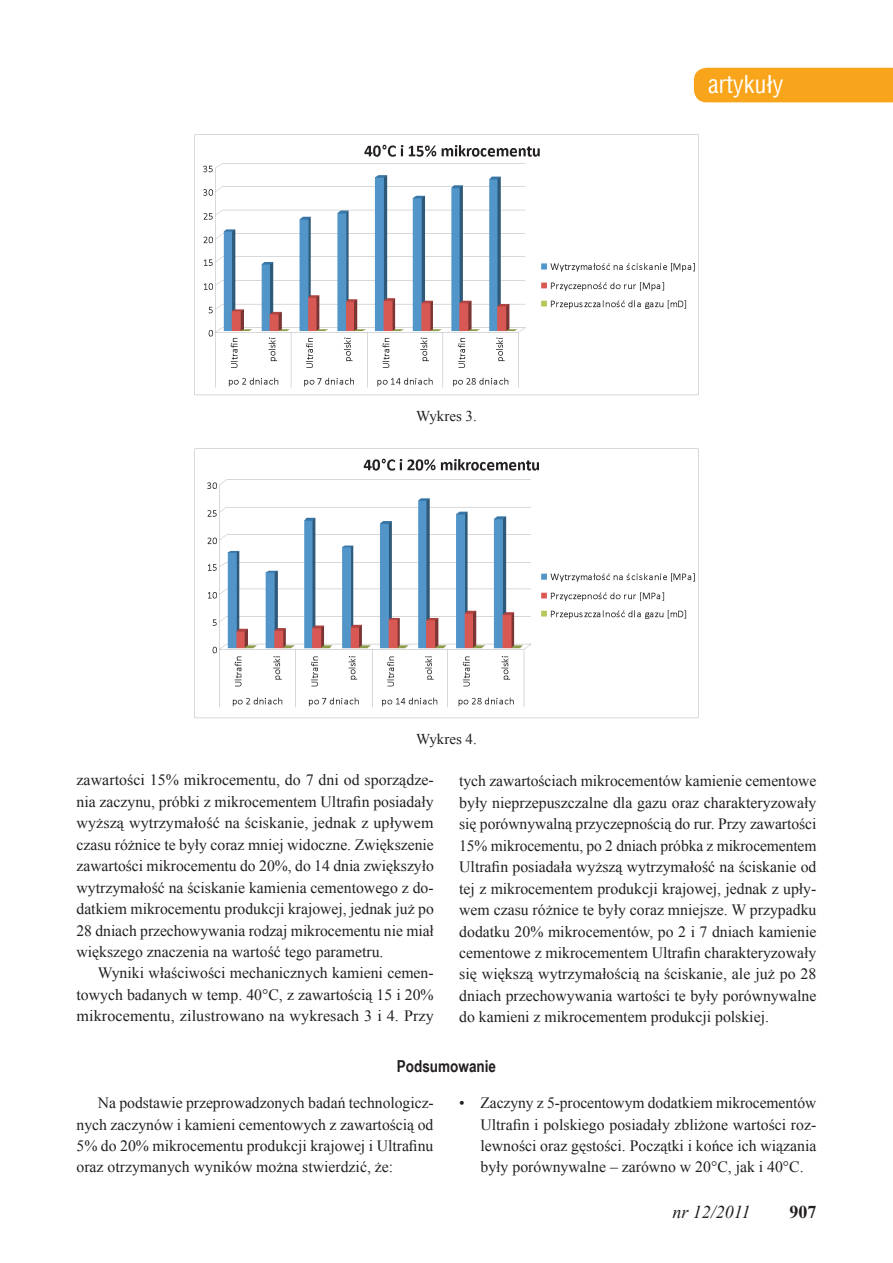
<style>
.page{position:relative;width:893px;height:1263px;background:#fff}
.page>*{position:absolute;margin:0;border:0;box-sizing:border-box;transform-origin:0 0}
.t1{font:24px "Switzerland Condensed";color:#fff}
.t2{font:italic 18px "Times New Roman";color:#231f20}
.t3{font:700 18px "Times New Roman";color:#231f20}
.t4{font:700 16.5px "Arial Narrow";color:#231f20}
.t5{font:15.75px/21.5px "Times New Roman";color:#231f20;text-align:justify}
.t6{font:15px "Times New Roman";color:#231f20}
</style>
<div class="page">
<div style="left:694px;top:68px;width:199px;height:34px;background:#f9a51b"></div>
<img style="left:194px;top:134px;width:505px;height:262px">
<img style="left:194px;top:448px;width:505px;height:271px">
<p class="t6" style="left:416px;top:406px;width:62px">Wykres 3.</p>
<p class="t6" style="left:416px;top:729px;width:62px">Wykres 4.</p>
<h1 class="t1" style="left:708px;top:70px;width:77px">artykuły</h1>
<p class="t5" style="left:77px;top:769px;width:359px">zawartości 15% mikrocementu, do 7 dni od sporządze&shy;nia zaczynu, próbki z mikrocementem Ultrafin posiadały wyższą wytrzymałość na ściskanie, jednak z upływem czasu różnice te były coraz mniej widoczne. Zwiększenie zawartości mikrocementu do 20%, do 14 dnia zwiększyło wytrzymałość na ściskanie kamienia cementowego z do&shy;datkiem mikrocementu produkcji krajowej, jednak już po 28 dniach przechowywania rodzaj mikrocementu nie miał większego znaczenia na wartość tego parametru.</p>
<p class="t5" style="left:77px;top:962px;width:359px;text-indent:21px">Wyniki właściwości mechanicznych kamieni cemen&shy;towych badanych w temp. 40°C, z zawartością 15 i 20% mikrocementu, zilustrowano na wykresach 3 i 4. Przy</p>
<p class="t5" style="left:459px;top:770px;width:359px">tych zawartościach mikrocementów kamienie cementowe były nieprzepuszczalne dla gazu oraz charakteryzowały się porównywalną przyczepnością do rur. Przy zawartości 15% mikrocementu, po 2 dniach próbka z mikrocementem Ultrafin posiadała wyższą wytrzymałość na ściskanie od tej z mikrocementem produkcji krajowej, jednak z upły&shy;wem czasu różnice te były coraz mniejsze. W przypadku dodatku 20% mikrocementów, po 2 i 7 dniach kamienie cementowe z mikrocementem Ultrafin charakteryzowały się większą wytrzymałością na ściskanie, ale już po 28 dniach przechowywania wartości te były porównywalne do kamieni z mikrocementem produkcji polskiej.</p>
<p class="t4" style="left:397px;top:1054px;width:101px">Podsumowanie</p>
<p class="t5" style="left:77px;top:1092px;width:359px;text-indent:21px">Na podstawie przeprowadzonych badań technologicz&shy;nych zaczynów i kamieni cementowych z zawartością od 5% do 20% mikrocementu produkcji krajowej i Ultrafinu oraz otrzymanych wyników można stwierdzić, że:</p>
<p class="t5" style="left:480px;top:1092px;width:337px;text-indent:-21px">• Zaczyny z 5-procentowym dodatkiem mikrocementów Ultrafin i polskiego posiadały zbliżone wartości roz&shy;lewności oraz gęstości. Początki i końce ich wiązania były porównywalne – zarówno w 20°C, jak i 40°C.</p>
<p class="t2" style="left:672px;top:1200px;width:80px">nr 12/2011</p>
<p class="t3" style="left:789px;top:1199px;width:28px">907</p>
</div>
